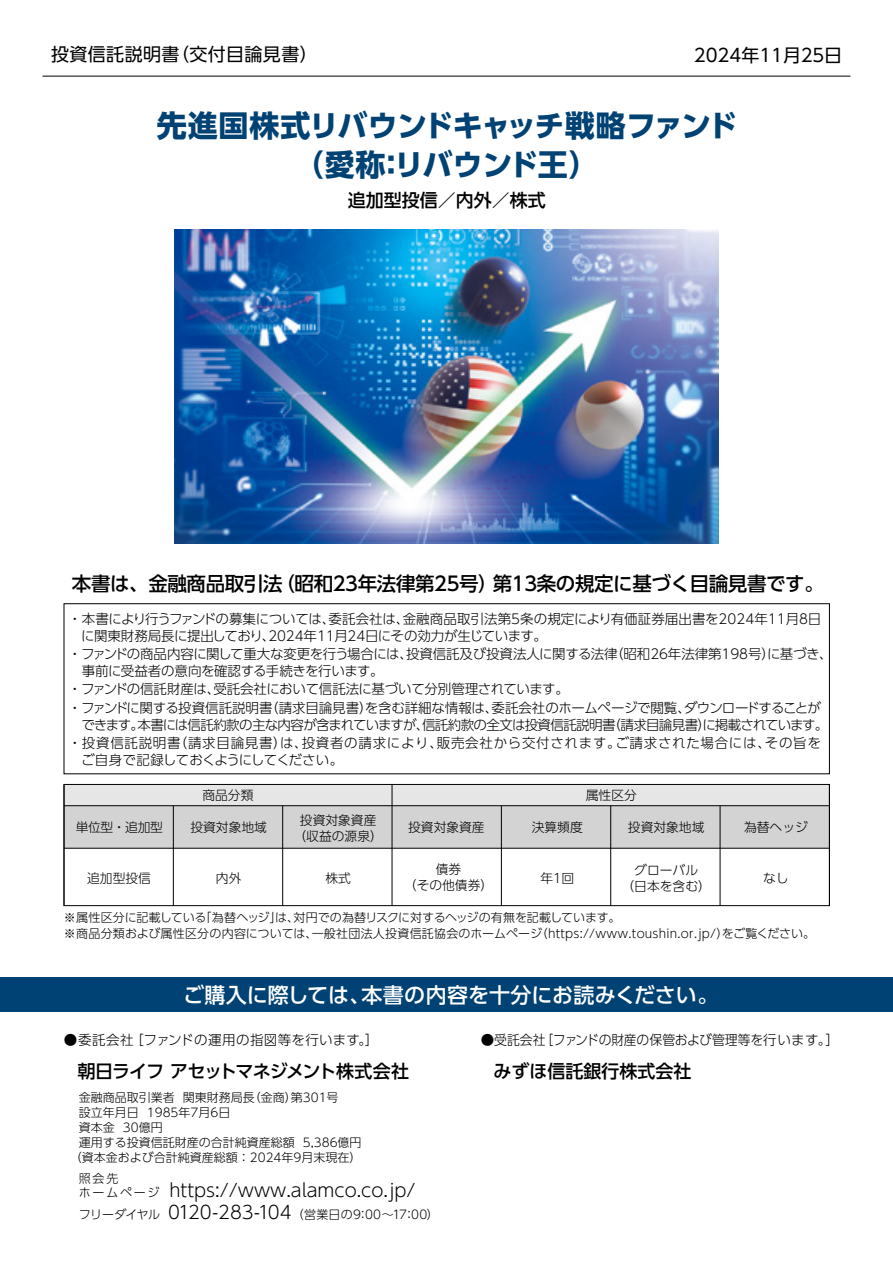
<style>
.page{position:relative;width:893px;height:1263px;background:#fff}
.page>*{position:absolute;margin:0;border:0;box-sizing:border-box;transform-origin:0 0}
.t1{font:700 30px/39px "UD Shin Go Pro";letter-spacing:-.02em;color:#004274;text-align:center}
.t2{font:500 21px "UD Shin Go Pro";color:#fff}
.t3{font:500 19.5px "UD Shin Go Pro";letter-spacing:-.02em;color:#000}
.t4{font:300 18px "UD Shin Go Pro";color:#000}
.t5{font:18px "UD Shin Go Pro";letter-spacing:.015em;color:#000}
.t6{font:500 18px "UD Shin Go Pro";color:#000}
.t7{font:500 18px "UD Shin Go Pro";letter-spacing:-.055em;color:#000}
.t8{font:300 13.5px/16.5px "UD Shin Go Pro";letter-spacing:-.01em;color:#000}
.t9{font:300 13.5px/18.6px "UD Shin Go Pro";letter-spacing:-.045em;color:#000}
.t10{font:300 13.5px "UD Shin Go Pro";letter-spacing:.025em;color:#000}
.t11{font:300 13.5px "UD Shin Go Pro";letter-spacing:-.05em;color:#000}
.t12{font:300 12.75px/15.9px "UD Shin Go Pro";color:#000;text-align:center}
.t13{font:300 12px "UD Shin Go Pro";color:#000}
.t14{font:300 12px/16.5px "UD Shin Go Pro";letter-spacing:.02em;color:#000}
.s1{font-size:12px}
.s2{font-size:18px}
</style>
<div class="page">
<div style="left:64px;top:784px;width:765px;height:64px;background:#d3d3d4"></div>
<div style="left:64px;top:784px;width:765px;height:22px;background:#e6e6e6"></div>
<div style="left:64px;top:784px;width:766px;height:122px;border:1px solid #000"></div>
<hr style="left:64px;top:784px;width:1px;height:122px;background:#000">
<hr style="left:829px;top:784px;width:1px;height:122px;background:#000">
<hr style="left:173px;top:806px;width:1px;height:100px;background:#000">
<hr style="left:282px;top:806px;width:1px;height:100px;background:#000">
<hr style="left:392px;top:784px;width:1px;height:122px;background:#000">
<hr style="left:501px;top:806px;width:1px;height:100px;background:#000">
<hr style="left:720px;top:806px;width:1px;height:100px;background:#000">
<hr style="left:64px;top:805px;width:765px;height:1px;background:#000">
<hr style="left:64px;top:848px;width:765px;height:1px;background:#000">
<hr style="left:610px;top:806px;width:1px;height:100px;background:#000">
<div style="left:64px;top:603px;width:766px;height:171px;border:1px solid #000"></div>
<div style="left:0;top:978px;width:893px;height:34px;background:#004274"></div>
<hr style="left:43px;top:76px;width:807px;height:1px;background:#000">
<img style="left:174px;top:229px;width:544px;height:315px">
<svg style="left:214px;top:300px;width:8px;height:8px"></svg>
<h3 class="t5" style="left:51px;top:39px;width:268px">投資信託説明書（交付目論見書）</h3>
<h3 class="t5" style="left:694px;top:41px;width:150px">2024年11月25日</h3>
<h1 class="t1" style="left:157px;top:105px;width:582px">先進国株式リバウンドキャッチ戦略ファンド（愛称：リバウンド王）</h1>
<h3 class="t6" style="left:348px;top:185px;width:200px">追加型投信／内外／株式</h3>
<h3 class="t3" style="left:72px;top:568px;width:753px">本書は、金融商品取引法（昭和23年法律第25号）第13条の規定に基づく目論見書です。</h3>
<p class="t8" style="left:81px;top:610px;width:741px;text-indent:-13px">・本書により行うファンドの募集については、委託会社は、金融商品取引法第5条の規定により有価証券届出書を2024年11月8日に関東財務局長に提出しており、2024年11月24日にその効力が生じています。</p>
<p class="t8" style="left:82px;top:645px;width:752px;text-indent:-14px">・ファンドの商品内容に関して重大な変更を行う場合には、投資信託及び投資法人に関する法律（昭和26年法律第198号）に基づき、事前に受益者の意向を確認する手続きを行います。</p>
<p class="t8" style="left:68px;top:679px;width:754px;line-height:18.6px">・ファンドの信託財産は、受託会社において信託法に基づいて分別管理されています。<br>・ファンドに関する投資信託説明書（請求目論見書）を含む詳細な情報は、委託会社のホームページで閲覧、ダウンロードすることが</p>
<p class="t9" style="left:68px;top:714px;width:762px;text-indent:13px">できます。本書には信託約款の主な内容が含まれていますが、信託約款の全文は投資信託説明書（請求目論見書）に掲載されています。・投資信託説明書（請求目論見書）は、投資者の請求により、販売会社から交付されます。ご請求された場合には、その旨を</p>
<p class="t11" style="left:81px;top:748px;width:264px">ご自身で記録しておくようにしてください。</p>
<p class="t12" style="left:202px;top:787px;width:53px">商品分類</p>
<p class="t12" style="left:586px;top:787px;width:53px">属性区分</p>
<p class="t12" style="left:76px;top:819px;width:88px">単位型・追加型</p>
<p class="t12" style="left:190px;top:819px;width:78px">投資対象地域</p>
<p class="t12" style="left:294px;top:812px;width:91px">投資対象資産（収益の源泉）</p>
<p class="t12" style="left:408px;top:819px;width:78px">投資対象資産</p>
<p class="t12" style="left:532px;top:819px;width:53px">決算頻度</p>
<p class="t12" style="left:628px;top:819px;width:78px">投資対象地域</p>
<p class="t12" style="left:87px;top:870px;width:65px">追加型投信</p>
<p class="t12" style="left:216px;top:870px;width:27px">内外</p>
<p class="t12" style="left:325px;top:870px;width:27px">株式</p>
<p class="t12" style="left:404px;top:861px;width:91px">債券<br>（その他債券）</p>
<p class="t12" style="left:540px;top:870px;width:35px">年1回</p>
<p class="t12" style="left:744px;top:819px;width:65px">為替ヘッジ</p>
<p class="t12" style="left:763px;top:870px;width:27px">なし</p>
<p class="t12" style="left:621px;top:861px;width:91px">グローバル<br>（日本を含む）</p>
<p class="t14" style="left:64px;top:908px;width:753px">※属性区分に記載している「為替ヘッジ」は、対円での為替リスクに対するヘッジの有無を記載しています。<br>※商品分類および属性区分の内容については、一般社団法人投資信託協会のホームページ（https://www.toushin.or.jp/）をご覧ください。</p>
<h2 class="t2" style="left:183px;top:978px;width:537px">ご購入に際しては、本書の内容を十分にお読みください。</h2>
<p class="t10" style="left:64px;top:1029px;width:316px">●委託会社［ファンドの運用の指図等を行います。］</p>
<p class="t8" style="left:481px;top:1031px;width:360px">●受託会社［ファンドの財産の保管および管理等を行います。］</p>
<h3 class="t7" style="left:77px;top:1057px;width:333px">朝日ライフ アセットマネジメント株式会社</h3>
<h3 class="t6" style="left:493px;top:1057px;width:199px">みずほ信託銀行株式会社</h3>
<p class="t13" style="left:79px;top:1087px;width:261px">金融商品取引業者 関東財務局長（金商）第301号</p>
<p class="t13" style="left:79px;top:1102px;width:153px">設立年月日 1985年7月6日</p>
<p class="t13" style="left:79px;top:1117px;width:85px">資本金 30億円</p>
<p class="t13" style="left:79px;top:1132px;width:284px">運用する投資信託財産の合計純資産総額 5,386億円</p>
<p class="t13" style="left:70px;top:1147px;width:293px">（資本金および合計純資産総額：2024年9月末現在）</p>
<p class="t13" style="left:79px;top:1168px;width:41px">照会先</p>
<h3 class="t4" style="left:79px;top:1176px;width:338px"><span class="s1">ホームページ</span> https://www.alamco.co.jp/</h3>
<p class="t13" style="left:79px;top:1204px;width:362px">フリーダイヤル <span class="s2">0120-283-104</span>（営業日の9：00～17：00）</p>
</div>
